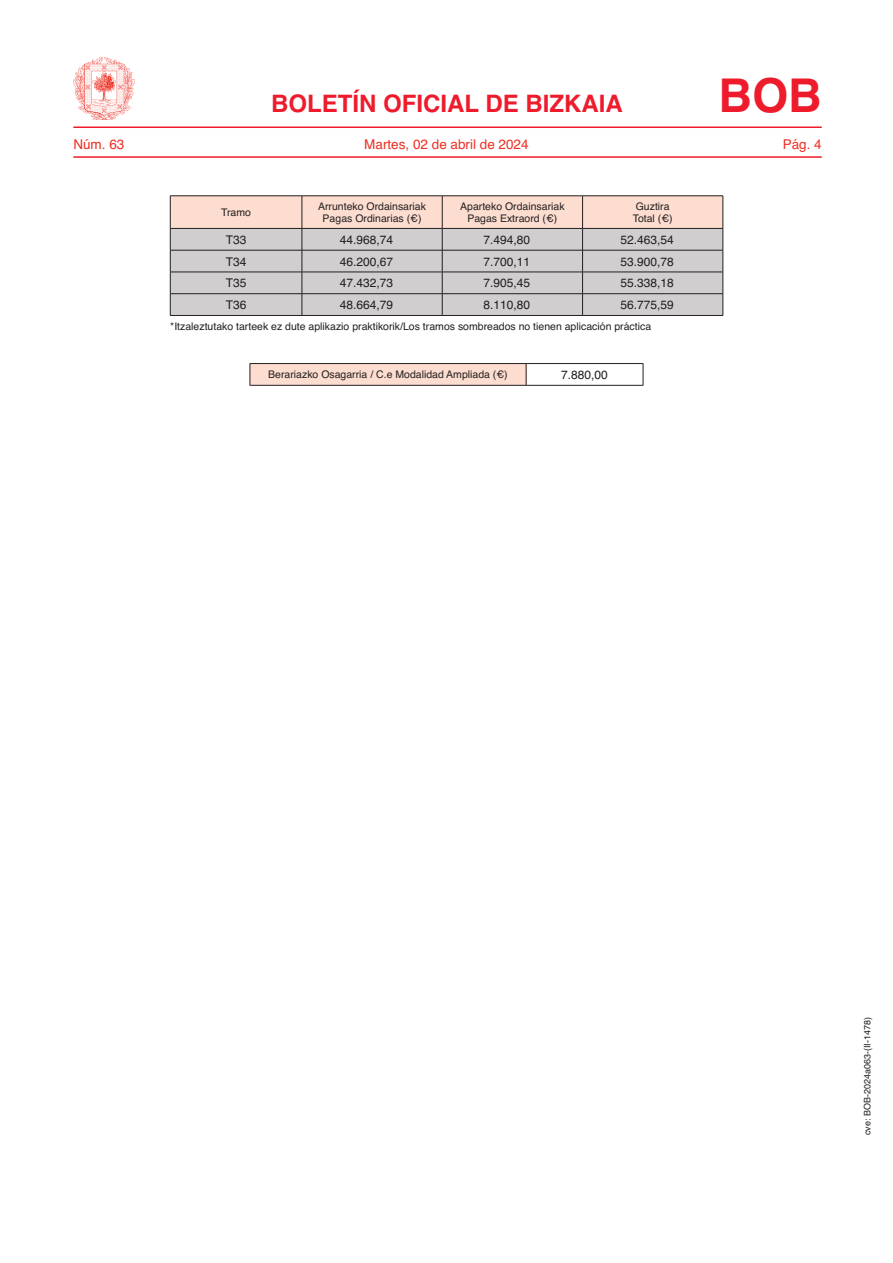
<style>
.page{position:relative;width:893px;height:1263px;background:#fff}
.page>*{position:absolute;margin:0;border:0;box-sizing:border-box;transform-origin:0 0}
.t1{font:700 46.5px "Helvetica";color:#ee1b2c}
.t2{font:700 24px "Helvetica";color:#ee1b2c}
.t3{font:13.5px "Helvetica";color:#ee2e22}
.t4{font:12px "Helvetica";color:#231f20}
.t5{font:10.5px/12px "Helvetica";color:#231f20;text-align:center}
.t6{font:9px "Helvetica";color:#231f20}
</style>
<div class="page">
<hr style="left:73px;top:126px;width:749px;height:2px;background:#ee1b2c">
<hr style="left:73px;top:156px;width:749px;height:2px;background:#ee1b2c">
<img style="left:74px;top:58px;width:61px;height:61px">
<svg style="left:170px;top:196px;width:554px;height:119px;background:#d3c9c6"></svg>
<hr style="left:170px;top:315px;width:132px;height:1px;background:#231f20">
<hr style="left:302px;top:315px;width:140px;height:1px;background:#231f20">
<hr style="left:442px;top:315px;width:141px;height:1px;background:#231f20">
<hr style="left:583px;top:315px;width:140px;height:1px;background:#231f20">
<div style="left:250px;top:364px;width:276px;height:21px;background:#fdddd0"></div>
<hr style="left:526px;top:363px;width:117px;height:1px;background:#231f20">
<svg style="left:643px;top:364px;width:1px;height:21px"></svg>
<hr style="left:526px;top:385px;width:117px;height:1px;background:#231f20">
<hr style="left:250px;top:363px;width:276px;height:1px;background:#231f20">
<svg style="left:250px;top:364px;width:1px;height:21px"></svg>
<svg style="left:526px;top:364px;width:1px;height:21px"></svg>
<hr style="left:250px;top:385px;width:276px;height:1px;background:#231f20">
<h2 class="t2" style="left:271px;top:84px;width:353px">BOLETÍN OFICIAL DE BIZKAIA</h2>
<h1 class="t1" style="left:718px;top:58px;width:105px">BOB</h1>
<p class="t3" style="left:73px;top:134px;width:53px">Núm. 63</p>
<p class="t3" style="left:364px;top:134px;width:166px">Martes, 02 de abril de 2024</p>
<p class="t3" style="left:783px;top:134px;width:41px">Pág. 4</p>
<p class="t5" style="left:221px;top:207px;width:31px">Tramo</p>
<p class="t5" style="left:318px;top:201px;width:109px">Arrunteko Ordainsariak<br>Pagas Ordinarias (€)</p>
<p class="t5" style="left:460px;top:201px;width:106px">Aparteko Ordainsariak<br>Pagas Extraord (€)</p>
<p class="t5" style="left:633px;top:201px;width:41px;text-align:left">Guztira<br>Total (€)</p>
<p class="t4" style="left:226px;top:230px;width:22px">T33</p>
<p class="t4" style="left:340px;top:230px;width:55px">44.968,74</p>
<p class="t4" style="left:484px;top:230px;width:48px">7.494,80</p>
<p class="t4" style="left:621px;top:230px;width:55px">52.463,54</p>
<p class="t4" style="left:226px;top:252px;width:22px">T34</p>
<p class="t4" style="left:340px;top:252px;width:55px">46.200,67</p>
<p class="t4" style="left:484px;top:252px;width:48px">7.700,11</p>
<p class="t4" style="left:621px;top:252px;width:55px">53.900,78</p>
<p class="t4" style="left:226px;top:274px;width:22px">T35</p>
<p class="t4" style="left:340px;top:274px;width:55px">47.432,73</p>
<p class="t4" style="left:484px;top:274px;width:48px">7.905,45</p>
<p class="t4" style="left:621px;top:274px;width:55px">55.338,18</p>
<p class="t4" style="left:226px;top:296px;width:22px">T36</p>
<p class="t4" style="left:340px;top:296px;width:55px">48.664,79</p>
<p class="t4" style="left:484px;top:296px;width:48px">8.110,80</p>
<p class="t4" style="left:621px;top:296px;width:55px">56.775,59</p>
<p class="t5" style="left:170px;top:320px;width:482px">*Itzaleztutako tarteek ez dute aplikazio praktikorik/Los tramos sombreados no tienen aplicación práctica</p>
<p class="t5" style="left:268px;top:369px;width:241px">Berariazko Osagarria / C.e Modalidad Ampliada (€)</p>
<p class="t4" style="left:561px;top:365px;width:48px">7.880,00</p>
<p class="t6" style="left:860px;top:1135px;width:120px;rotate:-90deg">cve: BOB-2024a063-(II-1478)</p>
</div>
